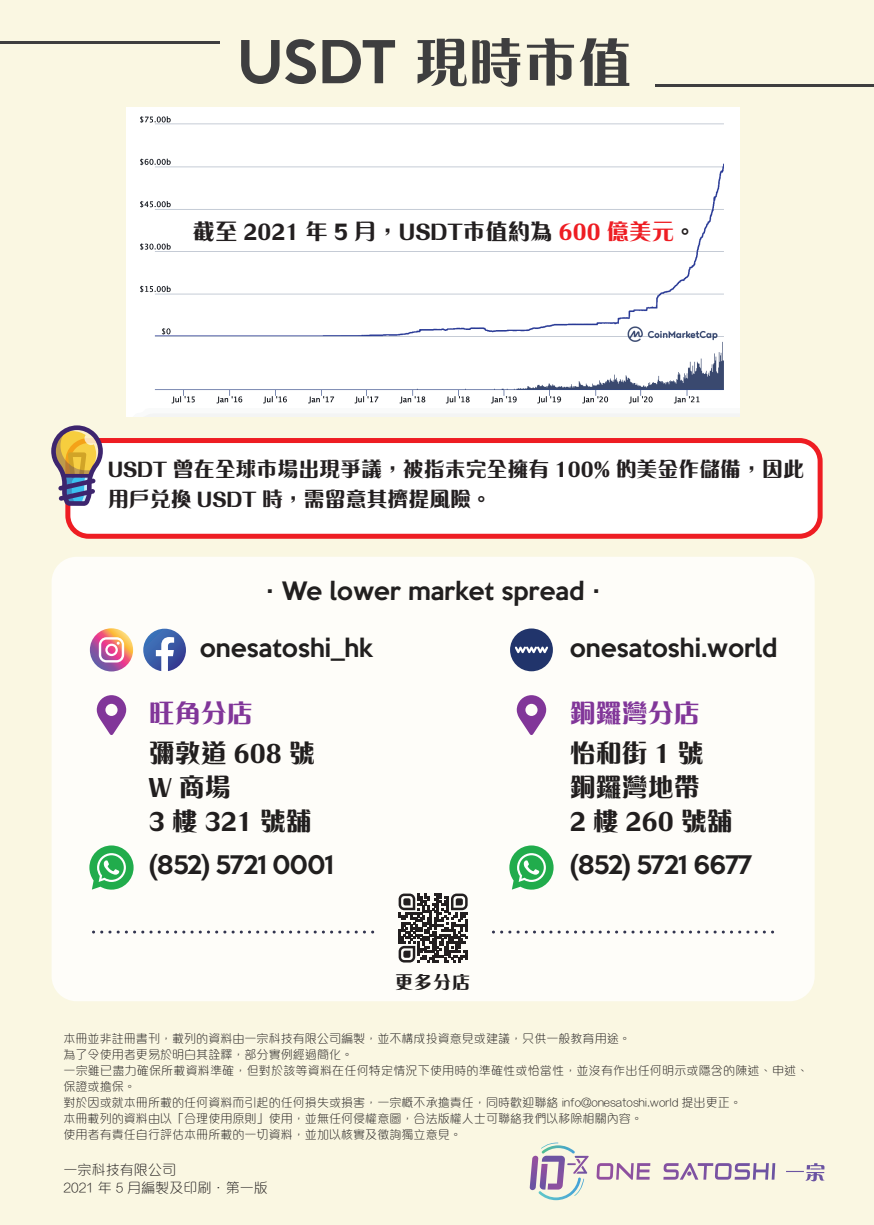
<style>
.page{position:relative;width:874px;height:1225px;background:#fff}
.page>*{position:absolute;margin:0;border:0;box-sizing:border-box;transform-origin:0 0}
.t1{font:500 54px "Keep Calm";color:#3e3e3f}
.t2{font:800 26px/33.8px "M Ellan HK";color:#211e1e}
.t3{font:800 26px "M Ellan HK";color:#813699}
.t4{font:500 23.4px "Keep Calm";color:#211f1f}
.t5{font:500 23.4px "Keep Calm";letter-spacing:-.05em;color:#211f1f}
.t6{font:500 23.2px "Keep Calm";color:#211f1f}
.t7{font:800 22.4px "M Ellan HK";letter-spacing:.005em;color:#231f20}
.t8{font:800 20.8px/30.4px "M Ellan HK";color:#231f20}
.t9{font:800 18px "M Ellan HK";color:#211e1e}
.t10{font:300 14px/18px "M Elle HK";letter-spacing:.005em;color:#211e1e}
.t11{font:300 12px/16px "M Elle HK";letter-spacing:.005em;color:#211e1e}
.s1{font-family:"M Ellan HK";font-weight:800}
.s2{color:#ee1d23}
</style>
<div class="page">
<div style="left:0;top:0;width:873px;height:1225px;background:#faf7e2"></div>
<div style="left:126px;top:108px;width:613px;height:309px;background:#fff"></div>
<div style="left:68px;top:440px;width:751px;height:96px;background:#fff;border-radius:21px"></div>
<div style="left:65px;top:438px;width:757px;height:101px;border:5px solid #ee1d23;border-radius:21px"></div>
<svg style="left:51px;top:425px;width:52px;height:81px"></svg>
<hr style="left:0;top:41px;width:220px;height:3px;background:#3e3e3f">
<hr style="left:654px;top:84px;width:219px;height:3px;background:#3e3e3f">
<div style="left:52px;top:557px;width:762px;height:444px;background:#fff;border-radius:25px"></div>
<svg style="left:516px;top:695px;width:30px;height:40px"></svg>
<svg style="left:97px;top:695px;width:29px;height:40px"></svg>
<svg style="left:90px;top:628px;width:43px;height:43px"></svg>
<svg style="left:99px;top:637px;width:25px;height:25px"></svg>
<svg style="left:143px;top:628px;width:43px;height:43px"></svg>
<div style="left:510px;top:628px;width:42px;height:43px;background:#21346b;border-radius:50%"></div>
<svg style="left:515px;top:646px;width:33px;height:7px"></svg>
<svg style="left:89px;top:845px;width:44px;height:44px"></svg>
<svg style="left:509px;top:845px;width:44px;height:44px"></svg>
<svg style="left:786px;top:1163px;width:38px;height:18px"></svg>
<svg style="left:596px;top:1163px;width:54px;height:16px"></svg>
<svg style="left:663px;top:1163px;width:111px;height:16px"></svg>
<svg style="left:529px;top:1142px;width:59px;height:58px"></svg>
<svg style="left:493px;top:930px;width:282px;height:3px"></svg>
<svg style="left:93px;top:930px;width:282px;height:3px"></svg>
<svg style="left:398px;top:893px;width:69px;height:69px"></svg>
<h1 class="t1" style="left:237px;top:15px;width:396px">USDT <span class="s1">現時市值</span></h1>
<h3 class="t7" style="left:192px;top:215px;width:505px">截至 2021 年 5 月，USDT市值約為 <span class="s2">600 億美元</span>。</h3>
<h3 class="t8" style="left:108px;top:453px;width:697px">USDT 曾在全球市場出現爭議，被指未完全擁有 100% 的美金作儲備，因此用戶兌換 USDT 時，需留意其擠提風險。</h3>
<h3 class="t6" style="left:258px;top:571px;width:351px"><span class="s1">．</span>We lower market spread<span class="s1">．</span></h3>
<h3 class="t4" style="left:200px;top:627px;width:175px">onesatoshi_hk</h3>
<h3 class="t4" style="left:569px;top:627px;width:209px">onesatoshi.world</h3>
<h2 class="t3" style="left:149px;top:695px;width:105px">旺角分店</h2>
<h2 class="t2" style="left:149px;top:735px;width:167px">彌敦道 608 號<br>W 商場<br>3 樓 321 號舖</h2>
<h2 class="t3" style="left:569px;top:695px;width:131px">銅鑼灣分店</h2>
<h2 class="t2" style="left:569px;top:735px;width:164px">怡和街 1 號銅鑼灣地帶<br>2 樓 260 號舖</h2>
<h3 class="t5" style="left:149px;top:845px;width:187px">(852) 5721 0001</h3>
<h3 class="t5" style="left:569px;top:845px;width:183px">(852) 5721 6677</h3>
<h3 class="t9" style="left:395px;top:969px;width:76px">更多分店</h3>
<p class="t11" style="left:63px;top:1029px;width:746px">本冊並非註冊書刊，載列的資料由一宗科技有限公司編製，並不構成投資意見或建議，只供一般教育用途。<br>為了令使用者更易於明白其詮釋，部分實例經過簡化。<br>一宗雖已盡力確保所載資料準確，但對於該等資料在任何特定情況下使用時的準確性或恰當性，並沒有作出任何明示或隱含的陳述、申述、保證或擔保。<br>對於因或就本冊所載的任何資料而引起的任何損失或損害，一宗概不承擔責任，同時歡迎聯絡 info@onesatoshi.world 提出更正。<br>本冊載列的資料由以「合理使用原則」使用，並無任何侵權意圖，合法版權人士可聯絡我們以移除相關內容。<br>使用者有責任自行評估本冊所載的一切資料，並加以核實及徵詢獨立意見。</p>
<p class="t10" style="left:63px;top:1159px;width:206px">一宗科技有限公司<br>2021 年 5 月編製及印刷．第一版</p>
</div>
